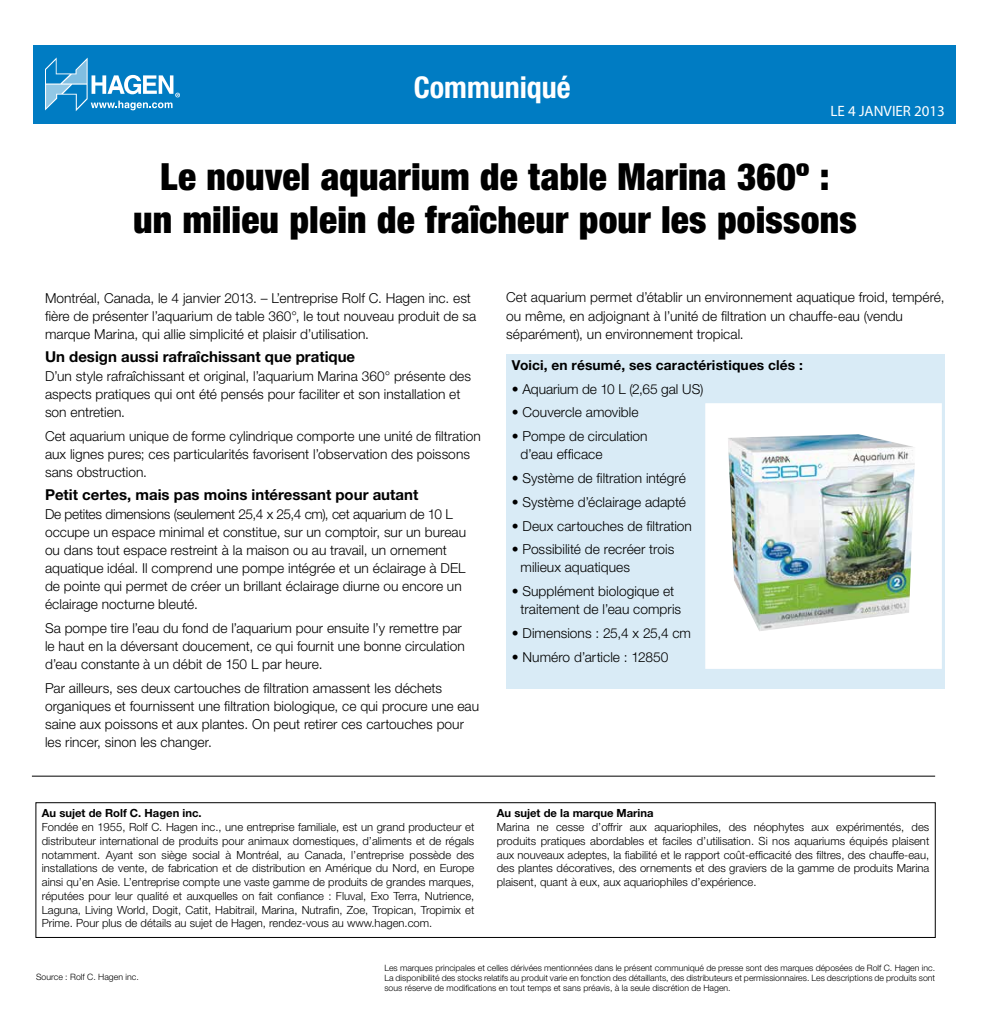
<style>
.page{position:relative;width:990px;height:1035px;background:#fff}
.page>*{position:absolute;margin:0;border:0;box-sizing:border-box;transform-origin:0 0}
.t1{font:900 condensed 37.5px/42.5px "Helvetica Neue";letter-spacing:.005em;color:#000;text-align:center}
.t2{font:700 condensed 30px "Helvetica Neue";color:#fff}
.t3{font:700 15px "Helvetica Neue";color:#000}
.t4{font:15px "Myriad Pro";color:#fff}
.t5{font:300 13.75px/18.1px "Helvetica Neue";color:#000}
.t6{font:700 13.75px "Helvetica Neue";letter-spacing:.01em;color:#000}
.t7{font:300 11.25px/13.8px "Helvetica Neue";color:#000;text-align:justify}
.t8{font:700 11.25px "Helvetica Neue";color:#000}
.t9{font:300 8.75px/10px "Helvetica Neue";color:#000;text-align:justify}
</style>
<div class="page">
<div style="left:34px;top:45px;width:922px;height:79px;background:#007cc3"></div>
<svg style="left:45px;top:57px;width:135px;height:54px"></svg>
<div style="left:36px;top:802px;width:900px;height:136px;border:1px solid #000"></div>
<hr style="left:32px;top:776px;width:903px;height:1px;background:#000">
<div style="left:506px;top:355px;width:439px;height:334px;background:#d9ebf6"></div>
<div style="left:705px;top:403px;width:237px;height:267px;background:#fff"></div>
<img style="left:728px;top:434px;width:187px;height:197px">
<div style="left:704px;top:402px;width:239px;height:268px;border:1px solid #d9ebf6"></div>
<h2 class="t2" style="left:414px;top:70px;width:159px">Communiqué</h2>
<p class="t4" style="left:831px;top:102px;width:116px">LE 4 JANVIER 2013</p>
<h1 class="t1" style="left:133px;top:155px;width:725px">Le nouvel aquarium de table Marina 360º :<br>un milieu plein de fraîcheur pour les poissons</h1>
<p class="t5" style="left:45px;top:288px;width:433px">Montréal, Canada, le 4 janvier 2013. – L’entreprise Rolf C. Hagen inc. est fière de présenter l’aquarium de table 360°, le tout nouveau produit de sa marque Marina, qui allie simplicité et plaisir d’utilisation.</p>
<p class="t3" style="left:45px;top:348px;width:312px">Un design aussi rafraîchissant que pratique</p>
<p class="t5" style="left:45px;top:366px;width:428px">D’un style rafraîchissant et original, l’aquarium Marina 360° présente des aspects pratiques qui ont été pensés pour faciliter et son installation et son entretien.</p>
<p class="t5" style="left:45px;top:426px;width:437px">Cet aquarium unique de forme cylindrique comporte une unité de filtration aux lignes pures; ces particularités favorisent l’observation des poissons sans obstruction.</p>
<p class="t3" style="left:45px;top:486px;width:375px">Petit certes, mais pas moins intéressant pour autant</p>
<p class="t5" style="left:45px;top:504px;width:423px">De petites dimensions (seulement 25,4 x 25,4 cm), cet aquarium de 10 L occupe un espace minimal et constitue, sur un comptoir, sur un bureau ou dans tout espace restreint à la maison ou au travail, un ornement aquatique idéal. Il comprend une pompe intégrée et un éclairage à DEL de pointe qui permet de créer un brillant éclairage diurne ou encore un éclairage nocturne bleuté.</p>
<p class="t5" style="left:45px;top:619px;width:421px">Sa pompe tire l’eau du fond de l’aquarium pour ensuite l’y remettre par le haut en la déversant doucement, ce qui fournit une bonne circulation d’eau constante à un débit de 150 L par heure.</p>
<p class="t5" style="left:45px;top:679px;width:436px">Par ailleurs, ses deux cartouches de filtration amassent les déchets organiques et fournissent une filtration biologique, ce qui procure une eau saine aux poissons et aux plantes. On peut retirer ces cartouches pour les rincer, sinon les changer.</p>
<p class="t5" style="left:506px;top:288px;width:440px">Cet aquarium permet d’établir un environnement aquatique froid, tempéré, ou même, en adjoignant à l’unité de filtration un chauffe-eau (vendu séparément), un environnement tropical.</p>
<p class="t6" style="left:512px;top:357px;width:293px">Voici, en résumé, ses caractéristiques clés :</p>
<p class="t5" style="left:512px;top:379px;width:193px">• Aquarium de 10 L (2,65 gal US)</p>
<p class="t5" style="left:512px;top:403px;width:128px">• Couvercle amovible</p>
<p class="t5" style="left:521px;top:427px;width:129px;text-indent:-9px">• Pompe de circulation d’eau efficace</p>
<p class="t5" style="left:512px;top:469px;width:176px">• Système de filtration intégré</p>
<p class="t5" style="left:512px;top:493px;width:176px">• Système d’éclairage adapté</p>
<p class="t5" style="left:512px;top:516px;width:182px">• Deux cartouches de filtration</p>
<p class="t5" style="left:521px;top:540px;width:155px;text-indent:-9px">• Possibilité de recréer trois milieux aquatiques</p>
<p class="t5" style="left:521px;top:582px;width:162px;text-indent:-9px">• Supplément biologique et traitement de l’eau compris</p>
<p class="t5" style="left:512px;top:624px;width:181px">• Dimensions : 25,4 x 25,4 cm</p>
<p class="t5" style="left:512px;top:648px;width:158px">• Numéro d’article : 12850</p>
<p class="t8" style="left:42px;top:806px;width:161px">Au sujet de Rolf C. Hagen inc.</p>
<p class="t7" style="left:42px;top:820px;width:434px">Fondée en 1955, Rolf C. Hagen inc., une entreprise familiale, est un grand producteur et distributeur international de produits pour animaux domestiques, d’aliments et de régals notamment. Ayant son siège social à Montréal, au Canada, l’entreprise possède des installations de vente, de fabrication et de distribution en Amérique du Nord, en Europe ainsi qu’en Asie. L’entreprise compte une vaste gamme de produits de grandes marques, réputées pour leur qualité et auxquelles on fait confiance : Fluval, Exo Terra, Nutrience, Laguna, Living World, Dogit, Catit, Habitrail, Marina, Nutrafin, Zoe, Tropican, Tropimix et Prime. Pour plus de détails au sujet de Hagen, rendez-vous au www.hagen.com.</p>
<p class="t8" style="left:497px;top:806px;width:158px">Au sujet de la marque Marina</p>
<p class="t7" style="left:497px;top:820px;width:434px">Marina ne cesse d’offrir aux aquariophiles, des néophytes aux expérimentés, des produits pratiques abordables et faciles d’utilisation. Si nos aquariums équipés plaisent aux nouveaux adeptes, la fiabilité et le rapport coût-efficacité des filtres, des chauffe-eau, des plantes décoratives, des ornements et des graviers de la gamme de produits Marina plaisent, quant à eux, aux aquariophiles d’expérience.</p>
<p class="t9" style="left:36px;top:972px;width:104px">Source : Rolf C. Hagen inc.</p>
<p class="t9" style="left:384px;top:962px;width:552px">Les marques principales et celles dérivées mentionnées dans le présent communiqué de presse sont des marques déposées de Rolf C. Hagen inc.<br>La disponibilité des stocks relatifs au produit varie en fonction des détaillants, des distributeurs et permissionnaires. Les descriptions de produits sont sous réserve de modifications en tout temps et sans préavis, à la seule discrétion de Hagen.</p>
</div>
